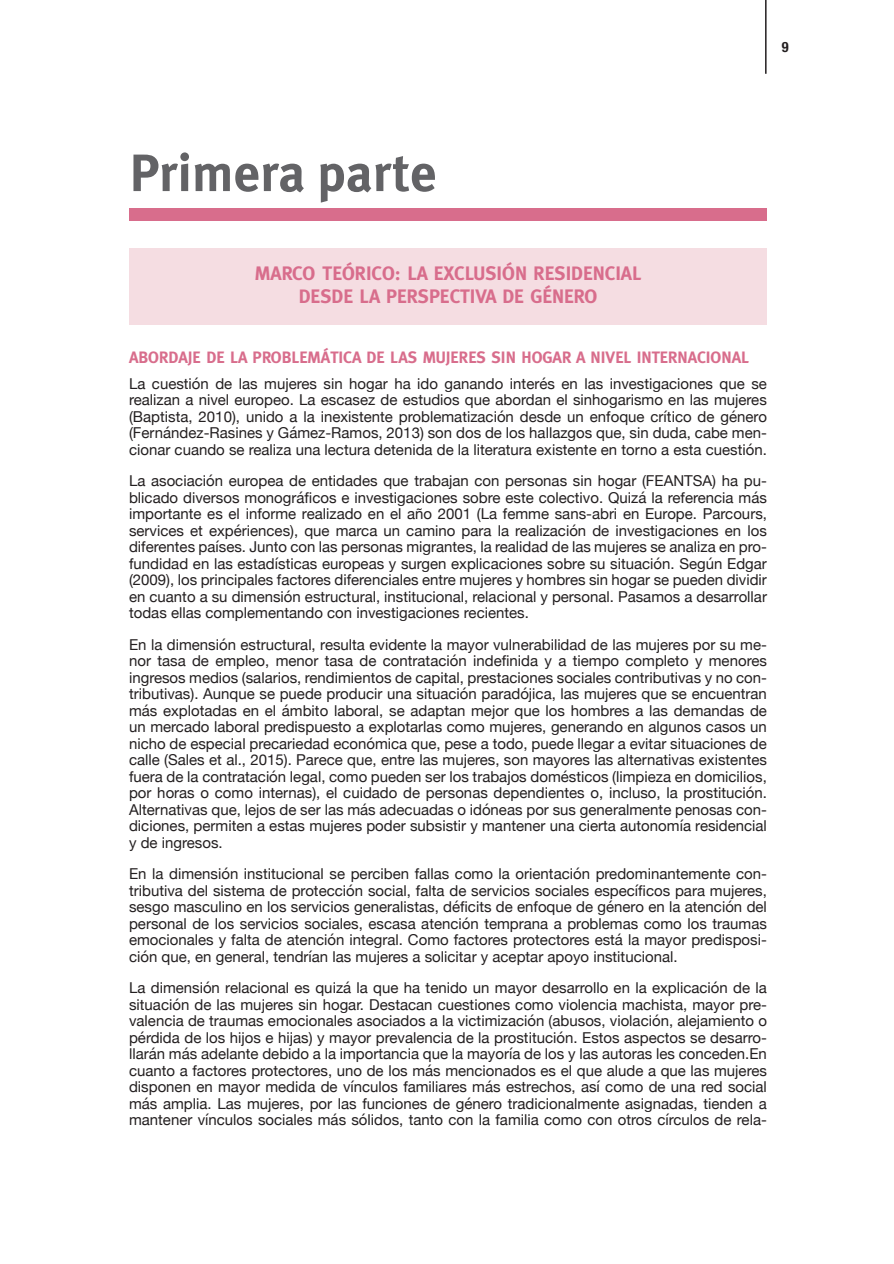
<style>
.page{position:relative;width:894px;height:1264px;background:#fff}
.page>*{position:absolute;margin:0;border:0;box-sizing:border-box;transform-origin:0 0}
.List_Paragraph{font:700 52.5px "Meta Plus";color:#636366}
.Heading_2{font:700 19.5px/22.5px "Meta";color:#d86d8c;text-align:center}
.Heading_2-2{font:700 16.5px "Meta";color:#d86d8c}
.t1{font:15px/16.5px "Helvetica Neue";color:#231f20;text-align:justify}
.t2{font:700 condensed 14.25px "Helvetica Neue";color:#231f20}
</style>
<div class="page">
<hr style="left:765px;top:0;width:1px;height:74px;background:#231f20">
<div style="left:129px;top:248px;width:638px;height:77px;background:#f5dde2"></div>
<div style="left:129px;top:208px;width:638px;height:12px;background:#d86d8c"></div>
<p class="t2" style="left:782px;top:38px;width:8px">9</p>
<p class="List_Paragraph" style="left:129px;top:142px;width:309px">Primera parte</p>
<p class="Heading_2" style="left:255px;top:262px;width:388px">MARCO TEÓRICO: LA EXCLUSIÓN RESIDENCIAL<br>DESDE LA PERSPECTIVA DE GÉNERO</p>
<p class="Heading_2-2" style="left:129px;top:348px;width:621px">ABORDAJE DE LA PROBLEMÁTICA DE LAS MUJERES SIN HOGAR A NIVEL INTERNACIONAL</p>
<p class="t1" style="left:129px;top:376px;width:639px">La cuestión de las mujeres sin hogar ha ido ganando interés en las investigaciones que se realizan a nivel europeo. La escasez de estudios que abordan el sinhogarismo en las mujeres (Baptista, 2010), unido a la inexistente problematización desde un enfoque crítico de género (Fernández-Rasines y Gámez-Ramos, 2013) son dos de los hallazgos que, sin duda, cabe men&shy;cionar cuando se realiza una lectura detenida de la literatura existente en torno a esta cuestión.</p>
<p class="t1" style="left:129px;top:473px;width:639px">La asociación europea de entidades que trabajan con personas sin hogar (FEANTSA) ha pu&shy;blicado diversos monográficos e investigaciones sobre este colectivo. Quizá la referencia más importante es el informe realizado en el año 2001 (La femme sans-abri en Europe. Parcours, services et expériences), que marca un camino para la realización de investigaciones en los diferentes países. Junto con las personas migrantes, la realidad de las mujeres se analiza en pro&shy;fundidad en las estadísticas europeas y surgen explicaciones sobre su situación. Según Edgar (2009), los principales factores diferenciales entre mujeres y hombres sin hogar se pueden dividir en cuanto a su dimensión estructural, institucional, relacional y personal. Pasamos a desarrollar todas ellas complementando con investigaciones recientes.</p>
<p class="t1" style="left:129px;top:637px;width:639px">En la dimensión estructural, resulta evidente la mayor vulnerabilidad de las mujeres por su me&shy;nor tasa de empleo, menor tasa de contratación indefinida y a tiempo completo y menores ingresos medios (salarios, rendimientos de capital, prestaciones sociales contributivas y no con&shy;tributivas). Aunque se puede producir una situación paradójica, las mujeres que se encuentran más explotadas en el ámbito laboral, se adaptan mejor que los hombres a las demandas de un mercado laboral predispuesto a explotarlas como mujeres, generando en algunos casos un nicho de especial precariedad económica que, pese a todo, puede llegar a evitar situaciones de calle (Sales et al., 2015). Parece que, entre las mujeres, son mayores las alternativas existentes fuera de la contratación legal, como pueden ser los trabajos domésticos (limpieza en domicilios, por horas o como internas), el cuidado de personas dependientes o, incluso, la prostitución.<br>Alternativas que, lejos de ser las más adecuadas o idóneas por sus generalmente penosas con&shy;diciones, permiten a estas mujeres poder subsistir y mantener una cierta autonomía residencial y de ingresos.</p>
<p class="t1" style="left:129px;top:866px;width:639px">En la dimensión institucional se perciben fallas como la orientación predominantemente con&shy;tributiva del sistema de protección social, falta de servicios sociales específicos para mujeres, sesgo masculino en los servicios generalistas, déficits de enfoque de género en la atención del personal de los servicios sociales, escasa atención temprana a problemas como los traumas emocionales y falta de atención integral. Como factores protectores está la mayor predisposi&shy;ción que, en general, tendrían las mujeres a solicitar y aceptar apoyo institucional.</p>
<p class="t1" style="left:129px;top:980px;width:639px">La dimensión relacional es quizá la que ha tenido un mayor desarrollo en la explicación de la situación de las mujeres sin hogar. Destacan cuestiones como violencia machista, mayor pre&shy;valencia de traumas emocionales asociados a la victimización (abusos, violación, alejamiento o pérdida de los hijos e hijas) y mayor prevalencia de la prostitución. Estos aspectos se desarro&shy;llarán más adelante debido a la importancia que la mayoría de los y las autoras les conceden.En cuanto a factores protectores, uno de los más mencionados es el que alude a que las mujeres disponen en mayor medida de vínculos familiares más estrechos, así como de una red social más amplia. Las mujeres, por las funciones de género tradicionalmente asignadas, tienden a mantener vínculos sociales más sólidos, tanto con la familia como con otros círculos de rela-</p>
</div>
